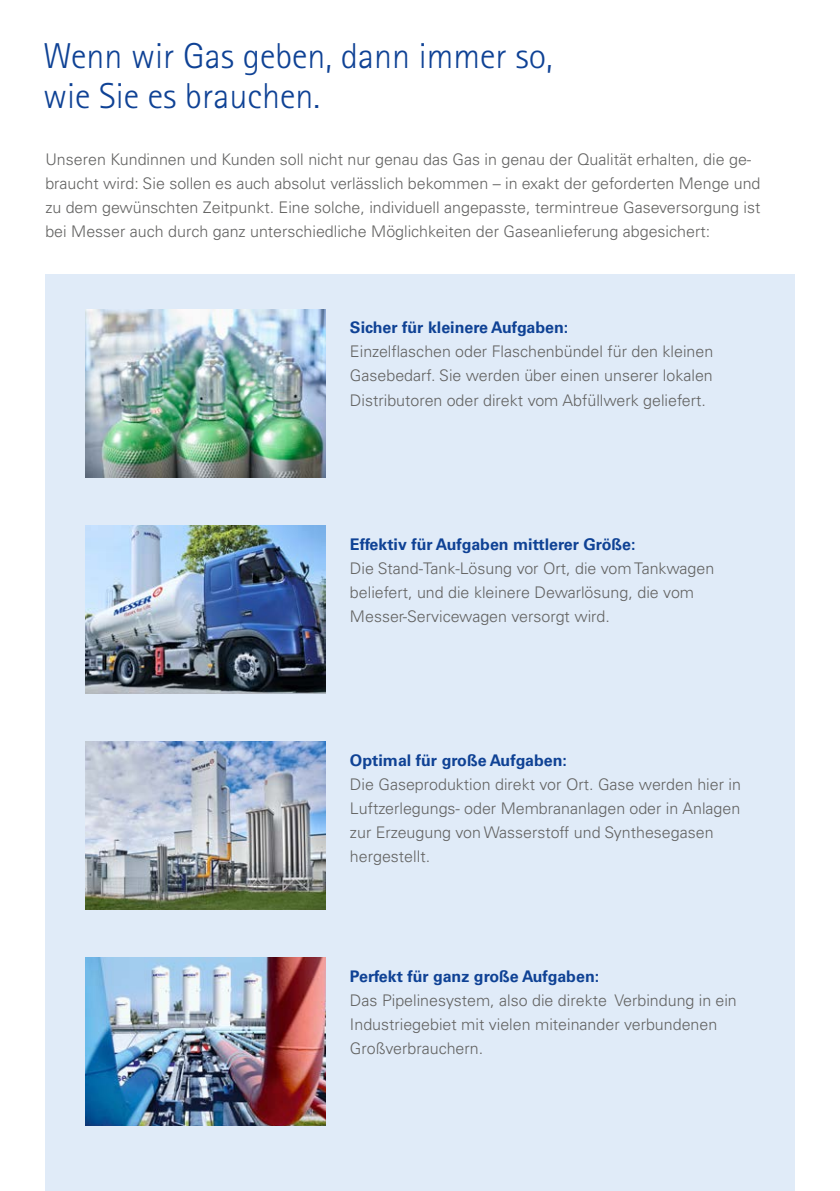
<style>
.page{position:relative;width:840px;height:1191px;background:#fff}
.page>*{position:absolute;margin:0;border:0;box-sizing:border-box;transform-origin:0 0}
.t1{font:300 36px/40px "Rotis Sans Serif Pro";color:#0f4295}
.t2{font:300 16px/24px "Univers LT Pro 45";color:#636362}
.t3{font:700 16px "Univers LT Pro 65";color:#0f4295}
</style>
<div class="page">
<div style="left:45px;top:274px;width:749px;height:917px;background:#e0ebf8"></div>
<img style="left:85px;top:957px;width:240px;height:168px">
<img style="left:85px;top:309px;width:240px;height:168px">
<img style="left:85px;top:741px;width:240px;height:168px">
<img style="left:85px;top:525px;width:240px;height:168px">
<h1 class="t1" style="left:43px;top:36px;width:511px">Wenn wir Gas geben, dann immer so, wie Sie es brauchen.</h1>
<p class="t2" style="left:45px;top:147px;width:716px">Unseren Kundinnen und Kunden soll nicht nur genau das Gas in genau der Qualität erhalten, die ge&shy;braucht wird: Sie sollen es auch absolut verlässlich bekommen – in exakt der geforderten Menge und zu dem gewünschten Zeitpunkt. Eine solche, individuell angepasste, termintreue Gaseversorgung ist bei Messer auch durch ganz unterschiedliche Möglichkeiten der Gaseanlieferung abgesichert:</p>
<p class="t3" style="left:350px;top:316px;width:220px">Sicher für kleinere Aufgaben:</p>
<p class="t2" style="left:350px;top:339px;width:364px;text-align:justify">Einzelflaschen oder Flaschenbündel für den kleinen Gasebedarf. Sie werden über einen unserer lokalen Distributoren oder direkt vom Abfüllwerk geliefert.</p>
<p class="t3" style="left:350px;top:532px;width:287px">Effektiv für Aufgaben mittlerer Größe:</p>
<p class="t2" style="left:350px;top:555px;width:365px">Die Stand-Tank-Lösung vor Ort, die vom Tankwagen beliefert, und die kleinere Dewarlösung, die vom<br>Messer-Servicewagen versorgt wird.</p>
<p class="t3" style="left:350px;top:748px;width:218px">Optimal für große Aufgaben:</p>
<p class="t2" style="left:350px;top:771px;width:392px">Die Gaseproduktion direkt vor Ort. Gase werden hier in Luftzerlegungs- oder Membrananlagen oder in Anlagen zur Erzeugung von Wasserstoff und Synthesegasen hergestellt.</p>
<p class="t3" style="left:350px;top:964px;width:250px">Perfekt für ganz große Aufgaben:</p>
<p class="t2" style="left:350px;top:987px;width:388px">Das Pipelinesystem, also die direkte Verbindung in ein<br>Industriegebiet mit vielen miteinander verbundenen<br>Großverbrauchern.</p>
</div>
